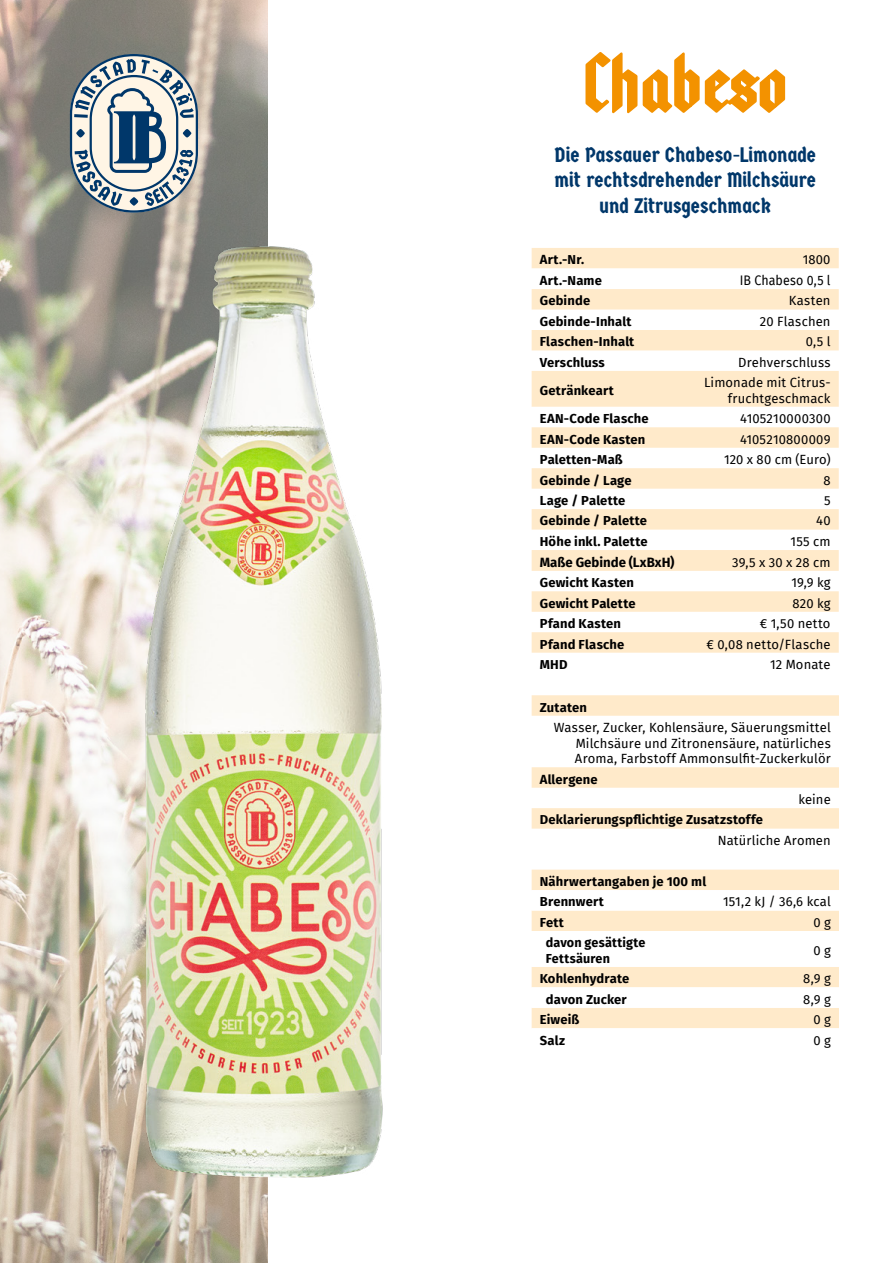
<style>
.page{position:relative;width:893px;height:1263px;background:#fff}
.page>*{position:absolute;margin:0;border:0;box-sizing:border-box;transform-origin:0 0}
.t1{font:21px/25.2px "Germania One";color:#00376a;text-align:center}
.t2{font:700 13.5px "Fira Sans";letter-spacing:.005em;color:#000}
.t3{font:13.5px "Fira Sans";letter-spacing:.015em;color:#000;scale:.92 1}
.t4{font:700 13.05px/20.4px "Fira Sans";letter-spacing:.01em;color:#000}
.t5{font:13.05px/15.6px "Fira Sans";letter-spacing:.01em;color:#000;text-align:right}
</style>
<div class="page">
<img style="left:0;top:0;width:268px;height:1263px">
<svg style="left:532px;top:248px;width:307px;height:159px;fill:#ffeaca"></svg>
<svg style="left:532px;top:427px;width:307px;height:226px;fill:#ffeaca"></svg>
<svg style="left:532px;top:695px;width:307px;height:134px"></svg>
<div style="left:532px;top:870px;width:307px;height:20px;background:#ffeaca"></div>
<svg style="left:532px;top:910px;width:307px;height:118px;fill:#ffeaca"></svg>
<svg style="left:70px;top:54px;width:128px;height:125px;background:#a4aeb4"></svg>
<svg style="left:585px;top:52px;width:201px;height:62px"></svg>
<img style="left:20px;top:179px;width:363px;height:1084px">
<h1 class="t1" style="left:554px;top:143px;width:263px">Die Passauer Chabeso-Limonade mit rechtsdrehender Milchsäure und Zitrusgeschmack</h1>
<p class="t4" style="left:540px;top:248px;width:46px">Art.-Nr.</p>
<p class="t5" style="left:803px;top:251px;width:29px">1800</p>
<p class="t4" style="left:540px;top:269px;width:64px">Art.-Name</p>
<p class="t3" style="left:740px;top:270px;width:100px">IB Chabeso 0,5 l</p>
<p class="t4" style="left:540px;top:290px;width:52px">Gebinde</p>
<p class="t5" style="left:789px;top:293px;width:43px">Kasten</p>
<p class="t4" style="left:540px;top:310px;width:93px">Gebinde-Inhalt</p>
<p class="t5" style="left:760px;top:313px;width:72px">20 Flaschen</p>
<p class="t4" style="left:540px;top:331px;width:96px">Flaschen-Inhalt</p>
<p class="t5" style="left:806px;top:334px;width:26px">0,5 l</p>
<p class="t4" style="left:540px;top:351px;width:67px">Verschluss</p>
<p class="t5" style="left:738px;top:354px;width:94px">Drehverschluss</p>
<p class="t4" style="left:540px;top:379px;width:76px">Getränkeart</p>
<p class="t5" style="left:704px;top:374px;width:128px">Limonade mit Citrus&shy;fruchtgeschmack</p>
<p class="t4" style="left:540px;top:407px;width:110px">EAN-Code Flasche</p>
<p class="t5" style="left:740px;top:410px;width:92px">4105210000300</p>
<p class="t4" style="left:540px;top:428px;width:107px">EAN-Code Kasten</p>
<p class="t5" style="left:740px;top:431px;width:92px">4105210800009</p>
<p class="t4" style="left:540px;top:448px;width:84px">Paletten-Maß</p>
<p class="t5" style="left:724px;top:451px;width:108px">120 x 80 cm (Euro)</p>
<p class="t4" style="left:540px;top:469px;width:93px">Gebinde / Lage</p>
<p class="t5" style="left:823px;top:472px;width:9px">8</p>
<p class="t4" style="left:540px;top:489px;width:87px">Lage / Palette</p>
<p class="t5" style="left:824px;top:492px;width:8px">5</p>
<p class="t4" style="left:540px;top:510px;width:109px">Gebinde / Palette</p>
<p class="t5" style="left:816px;top:513px;width:16px">40</p>
<p class="t4" style="left:540px;top:530px;width:109px">Höhe inkl. Palette</p>
<p class="t5" style="left:791px;top:533px;width:41px">155 cm</p>
<p class="t2" style="left:540px;top:551px;width:136px">Maße Gebinde (LxBxH)</p>
<p class="t5" style="left:732px;top:554px;width:100px">39,5 x 30 x 28 cm</p>
<p class="t4" style="left:540px;top:571px;width:96px">Gewicht Kasten</p>
<p class="t5" style="left:791px;top:574px;width:41px">19,9 kg</p>
<p class="t4" style="left:540px;top:592px;width:97px">Gewicht Palette</p>
<p class="t5" style="left:792px;top:595px;width:40px">820 kg</p>
<p class="t4" style="left:540px;top:612px;width:83px">Pfand Kasten</p>
<p class="t5" style="left:760px;top:615px;width:72px">€ 1,50 netto</p>
<p class="t4" style="left:540px;top:633px;width:86px">Pfand Flasche</p>
<p class="t5" style="left:707px;top:636px;width:125px">€ 0,08 netto/Flasche</p>
<p class="t4" style="left:540px;top:653px;width:29px">MHD</p>
<p class="t5" style="left:770px;top:656px;width:62px">12 Monate</p>
<p class="t4" style="left:540px;top:696px;width:49px">Zutaten</p>
<p class="t5" style="left:575px;top:719px;width:257px;text-align:justify;text-indent:-21px">Wasser, Zucker, Kohlensäure, Säuerungsmittel Milchsäure und Zitronensäure, natürliches Aroma, Farbstoff Ammonsulfit-Zuckerkulör</p>
<p class="t4" style="left:540px;top:768px;width:59px">Allergene</p>
<p class="t5" style="left:798px;top:791px;width:34px">keine</p>
<p class="t4" style="left:540px;top:809px;width:225px">Deklarierungspflichtige Zusatzstoffe</p>
<p class="t5" style="left:718px;top:832px;width:115px">Natürliche Aromen</p>
<p class="t4" style="left:540px;top:870px;width:168px">Nährwertangaben je 100 ml<br>Brennwert</p>
<p class="t5" style="left:723px;top:894px;width:109px">151,2 kJ / 36,6 kcal</p>
<p class="t4" style="left:540px;top:911px;width:26px">Fett</p>
<p class="t5" style="left:813px;top:914px;width:19px">0 g</p>
<p class="t4" style="left:546px;top:934px;width:101px;line-height:15.6px">davon gesättigte<br>Fettsäuren</p>
<p class="t5" style="left:813px;top:942px;width:19px">0 g</p>
<p class="t4" style="left:540px;top:967px;width:91px">Kohlenhydrate</p>
<p class="t5" style="left:803px;top:970px;width:29px">8,9 g</p>
<p class="t4" style="left:546px;top:988px;width:82px">davon Zucker</p>
<p class="t5" style="left:803px;top:991px;width:29px">8,9 g</p>
<p class="t4" style="left:540px;top:1008px;width:41px">Eiweiß</p>
<p class="t5" style="left:813px;top:1011px;width:19px">0 g</p>
<p class="t4" style="left:540px;top:1029px;width:27px">Salz</p>
<p class="t5" style="left:813px;top:1032px;width:19px">0 g</p>
</div>
